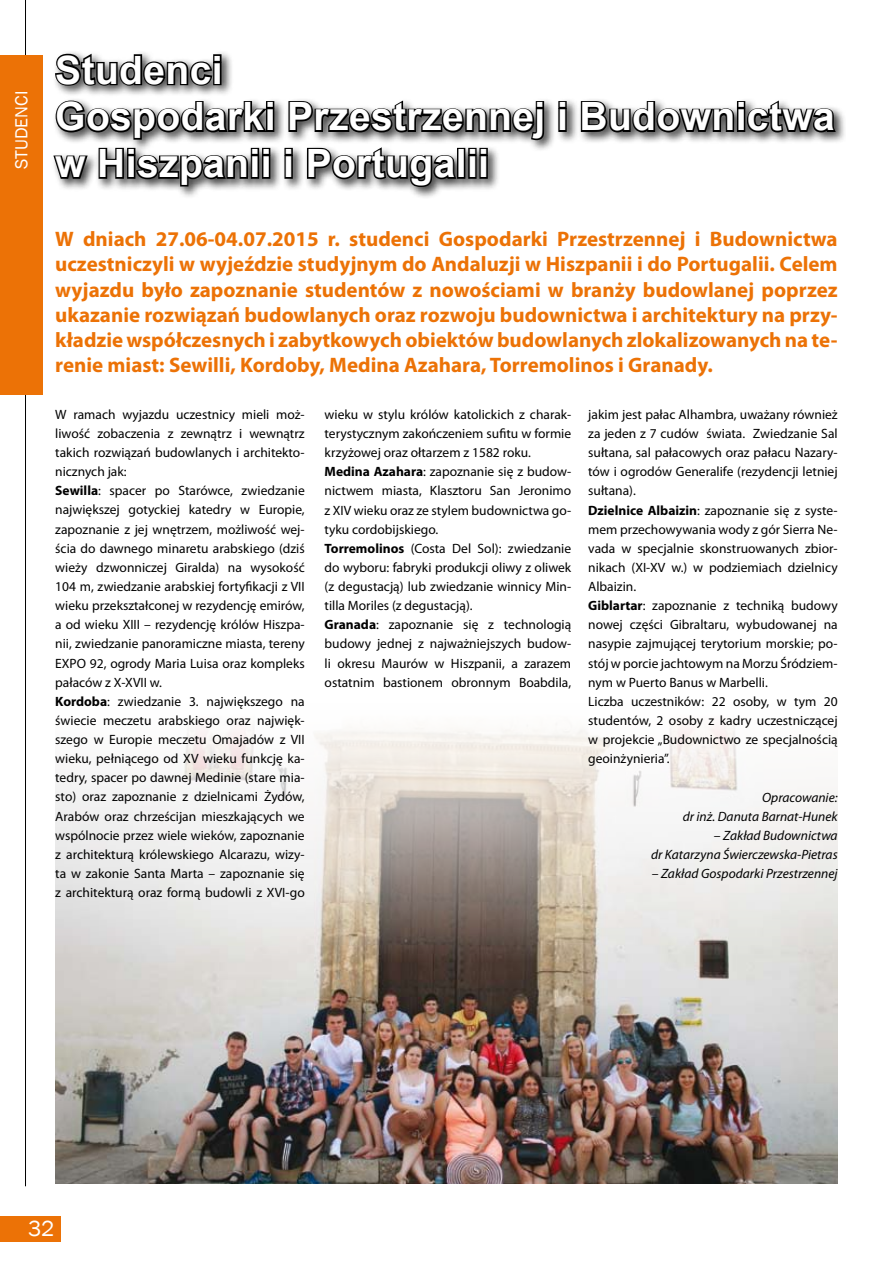
<style>
.page{position:relative;width:893px;height:1263px;background:#fff}
.page>*{position:absolute;margin:0;border:0;box-sizing:border-box;transform-origin:0 0}
.t1{font:700 39px/46.8px "Arial";letter-spacing:.01em;color:#fff}
.t2{font:22.5px "Franklin Gothic";color:#fff}
.t3{font:700 21px/25.2px "Myriad Pro";color:#ec7206;text-align:justify}
.t4{font:18px "Franklin Gothic";color:#fff}
.t5{font:13.5px/19.2px "Myriad Pro";color:#000}
.t6{font:italic 13.5px/19.2px "Myriad Pro";color:#000;text-align:right}
.s1{font-weight:700}
</style>
<div class="page">
<img style="left:55px;top:725px;width:783px;height:458px">
<hr style="left:25px;top:0;width:1px;height:1186px;background:#000">
<div style="left:0;top:1216px;width:60px;height:26px;background:#ec7206"></div>
<div style="left:0;top:55px;width:43px;height:340px;background:#ec7206"></div>
<div style="left:49px;top:49px;width:797px;height:149px;background:#000;opacity:.75"></div>
<svg style="left:53px;top:51px;width:170px;height:37px"></svg>
<svg style="left:557px;top:100px;width:11px;height:33px"></svg>
<svg style="left:579px;top:98px;width:259px;height:37px"></svg>
<svg style="left:51px;top:99px;width:225px;height:89px"></svg>
<svg style="left:283px;top:98px;width:263px;height:91px"></svg>
<h3 class="t4" style="left:10px;top:169px;width:76px;rotate:-90deg">studenci</h3>
<h1 class="t1" style="left:55px;top:48px;width:781px">Studenci<br>Gospodarki Przestrzennej i Budownictwa w Hiszpanii i Portugalii</h1>
<p class="t3" style="left:55px;top:226px;width:784px">W dniach 27.06-04.07.2015 r. studenci Gospodarki Przestrzennej i Budownictwa uczestniczyli w wyjeździe studyjnym do Andaluzji w Hiszpanii i do Portugalii. Celem wyjazdu było zapoznanie studentów z nowościami w branży budowlanej poprzez ukazanie rozwiązań budowlanych oraz rozwoju budownictwa i architektury na przy&shy;kładzie współczesnych i zabytkowych obiektów budowlanych zlokalizowanych na te&shy;renie miast: Sewilli, Kordoby, Medina Azahara, Torremolinos i Granady.</p>
<p class="t5" style="left:588px;top:404px;width:251px">jakim jest pałac Alhambra, uważany również za jeden z 7 cudów świata. Zwiedzanie Sal sułtana, sal pałacowych oraz pałacu Nazary&shy;tów i ogrodów Generalife (rezydencji letniej sułtana).<br><span class="s1">Dzielnice Albaizin</span>: zapoznanie się z syste&shy;mem przechowywania wody z gór Sierra Ne&shy;vada w specjalnie skonstruowanych zbior&shy;nikach (XI-XV w.) w podziemiach dzielnicy Albaizin.<br><span class="s1">Giblartar</span>: zapoznanie z techniką budowy nowej części Gibraltaru, wybudowanej na nasypie zajmującej terytorium morskie; po&shy;stój w porcie jachtowym na Morzu Śródziem&shy;nym w Puerto Banus w Marbelli.<br>Liczba uczestników: 22 osoby, w tym 20 studentów, 2 osoby z kadry uczestniczącej w projekcie „Budownictwo ze specjalnością geoinżynieria”.</p>
<p class="t6" style="left:683px;top:787px;width:156px">Opracowanie:<br>dr inż. Danuta Barnat-Hunek</p>
<p class="t6" style="left:651px;top:825px;width:188px">– Zakład Budownictwa<br>dr Katarzyna Świerczewska-Pietras</p>
<p class="t6" style="left:652px;top:864px;width:187px">– Zakład Gospodarki Przestrzennej</p>
<p class="t5" style="left:55px;top:404px;width:251px">W ramach wyjazdu uczestnicy mieli moż&shy;liwość zobaczenia z zewnątrz i wewnątrz takich rozwiązań budowlanych i architekto&shy;nicznych jak:<br><span class="s1">Sewilla</span>: spacer po Starówce, zwiedzanie największej gotyckiej katedry w Europie, zapoznanie z jej wnętrzem, możliwość wej&shy;ścia do dawnego minaretu arabskiego (dziś wieży dzwonniczej Giralda) na wysokość 104 m, zwiedzanie arabskiej fortyfikacji z VII wieku przekształconej w rezydencję emirów, a od wieku XIII – rezydencję królów Hiszpa&shy;nii, zwiedzanie panoramiczne miasta, tereny EXPO 92, ogrody Maria Luisa oraz kompleks pałaców z X-XVII w.<br><span class="s1">Kordoba</span>: zwiedzanie 3. największego na świecie meczetu arabskiego oraz najwięk&shy;szego w Europie meczetu Omajadów z VII wieku, pełniącego od XV wieku funkcję ka&shy;tedry, spacer po dawnej Medinie (stare mia&shy;sto) oraz zapoznanie z dzielnicami Żydów, Arabów oraz chrześcijan mieszkających we wspólnocie przez wiele wieków, zapoznanie z architekturą królewskiego Alcarazu, wizy&shy;ta w zakonie Santa Marta – zapoznanie się z architekturą oraz formą budowli z XVI-go</p>
<p class="t5" style="left:325px;top:404px;width:248px">wieku w stylu królów katolickich z charak&shy;terystycznym zakończeniem sufitu w formie krzyżowej oraz ołtarzem z 1582 roku.<br><span class="s1">Medina Azahara</span>: zapoznanie się z budow&shy;nictwem miasta, Klasztoru San Jeronimo z XIV wieku oraz ze stylem budownictwa go&shy;tyku cordobijskiego.<br><span class="s1">Torremolinos</span> (Costa Del Sol): zwiedzanie do wyboru: fabryki produkcji oliwy z oliwek (z degustacją) lub zwiedzanie winnicy Min&shy;tilla Moriles (z degustacją).<br><span class="s1">Granada</span>: zapoznanie się z technologią budowy jednej z najważniejszych budow&shy;li okresu Maurów w Hiszpanii, a zarazem ostatnim bastionem obronnym Boabdila,</p>
<h2 class="t2" style="left:28px;top:1215px;width:28px">32</h2>
</div>
